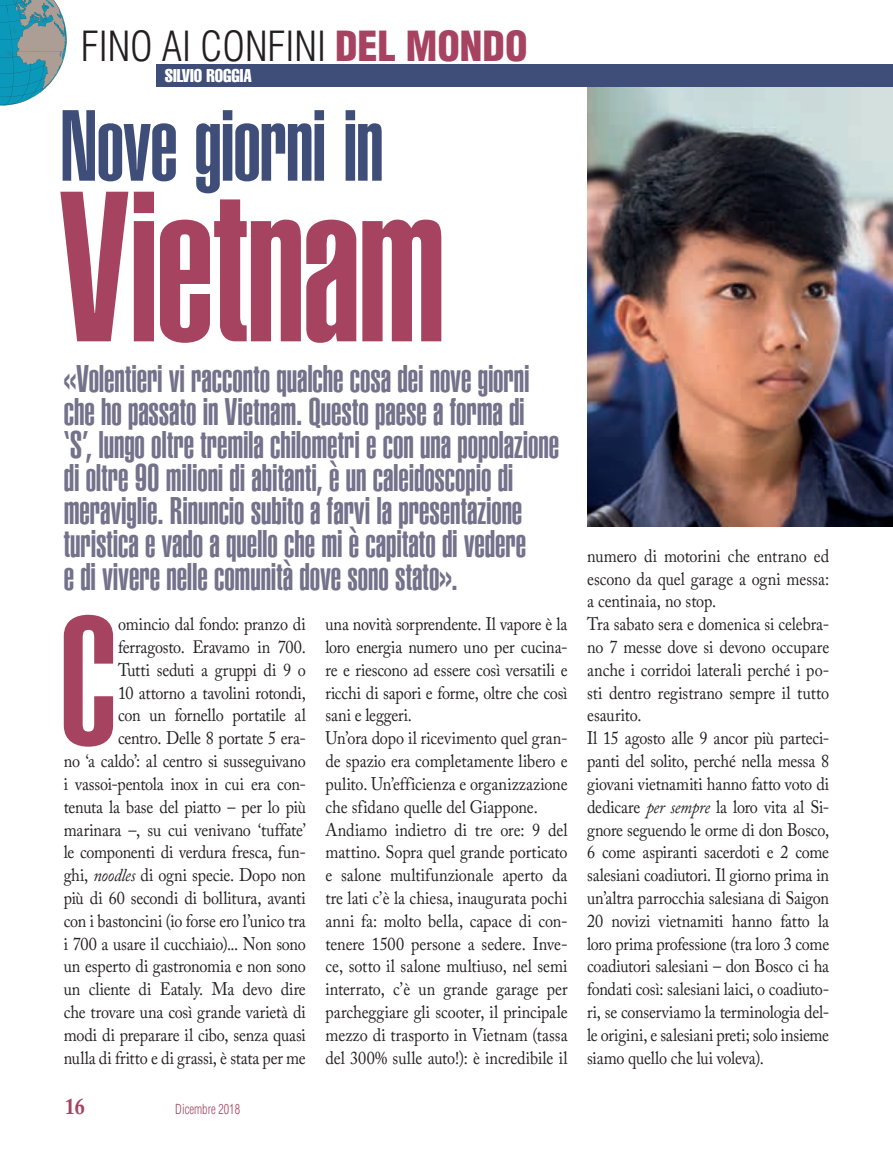
<style>
.page{position:relative;width:893px;height:1149px;background:#fff}
.page>*{position:absolute;margin:0;border:0;box-sizing:border-box;transform-origin:0 0}
.t1{font:900 extra-condensed 210px "Helvetica";letter-spacing:-.01em;color:#a64361}
.t2{font:900 extra-condensed 178.05px "Helvetica";color:#a64361}
.t3{font:900 extra-condensed 99px "Helvetica";letter-spacing:-.015em;color:#3f4e79}
.t4{font:300 condensed 40.5px "Helvetica";color:#231f20}
.t5{font:900 extra-condensed 37.5px/33px "Helvetica";letter-spacing:-.005em;color:#74718b}
.t6{font:700 22.5px "Adobe Caslon Pro";color:#a64361;scale:.9 1}
.t7{font:18px/22.8px "Adobe Caslon Pro";letter-spacing:-.01em;color:#231f20;scale:.9 1}
.t8{font:extra-condensed 18px "Helvetica";color:#fff}
.t9{font:300 condensed 13.5px "Helvetica";color:#a64361;scale:.9 1}
.s1{font-weight:900;color:#a64361}
.s2{font-style:italic}
</style>
<div class="page">
<img style="left:587px;top:86px;width:306px;height:440px">
<div style="left:156px;top:64px;width:737px;height:22px;background:#3f4e79"></div>
<svg style="left:0;top:0;width:67px;height:105px;background:#69a7b4"></svg>
<h3 class="t4" style="left:81px;top:21px;width:448px">FINO AI CONFINI <span class="s1">DEL MONDO</span></h3>
<p class="t8" style="left:165px;top:64px;width:89px">SILVIO ROGGIA</p>
<h3 class="t3" style="left:60px;top:89px;width:326px">Nove giorni in</h3>
<h1 class="t1" style="left:60px;top:147px;width:389px">Vietnam</h1>
<p class="t5" style="left:64px;top:363px;width:497px">«Volentieri vi racconto qualche cosa dei nove giorni che ho passato in Vietnam. Questo paese a forma di ‘S’, lungo oltre tremila chilometri e con una popolazione di oltre 90 milioni di abitanti, è un caleidoscopio di meraviglie. Rinuncio subito a farvi la presentazione turistica e vado a quello che mi è capitato di vedere<br>e di vivere nelle comunità dove sono stato».</p>
<h2 class="t2" style="left:59px;top:579px;width:61px">C</h2>
<p class="t7" style="left:64px;top:612px;width:271px;text-align:right">omincio dal fondo: pranzo di ferragosto. Eravamo in 700.<br>Tutti seduti a gruppi di 9 o<br>10 attorno a tavolini rotondi,<br>con un fornello portatile al<br>centro. Delle 8 portate 5 era-<br>no ‘a caldo’: al centro si susseguivano i vassoi-pentola inox in cui era con&shy;tenuta la base del piatto – per lo più marinara –, su cui venivano ‘tuffate’ le componenti di verdura fresca, fun&shy;ghi, <span class="s2">noodles</span> di ogni specie. Dopo non più di 60 secondi di bollitura, avanti con i bastoncini (io forse ero l’unico tra i 700 a usare il cucchiaio)... Non sono un esperto di gastronomia e non sono un cliente di Eataly. Ma devo dire che trovare una così grande varietà di modi di preparare il cibo, senza quasi nulla di fritto e di grassi, è stata per me</p>
<p class="t7" style="left:325px;top:612px;width:271px">una novità sorprendente. Il vapore è la loro energia numero uno per cucina&shy;re e riescono ad essere così versatili e ricchi di sapori e forme, oltre che così sani e leggeri.<br>Un’ora dopo il ricevimento quel gran&shy;de spazio era completamente libero e pulito. Un’efficienza e organizzazione che sfidano quelle del Giappone.<br>Andiamo indietro di tre ore: 9 del mattino. Sopra quel grande porticato e salone multifunzionale aperto da tre lati c’è la chiesa, inaugurata pochi anni fa: molto bella, capace di con&shy;tenere 1500 persone a sedere. Inve&shy;ce, sotto il salone multiuso, nel semi interrato, c’è un grande garage per parcheggiare gli scooter, il principale mezzo di trasporto in Vietnam (tassa del 300% sulle auto!): è incredibile il</p>
<p class="t6" style="left:65px;top:1092px;width:24px">16</p>
<p class="t9" style="left:175px;top:1100px;width:73px">Dicembre 2018</p>
<p class="t7" style="left:587px;top:544px;width:271px">numero di motorini che entrano ed escono da quel garage a ogni messa: a centinaia, no stop.<br>Tra sabato sera e domenica si celebra&shy;no 7 messe dove si devono occupare anche i corridoi laterali perché i po&shy;sti dentro registrano sempre il tutto esaurito.<br>Il 15 agosto alle 9 ancor più parteci&shy;panti del solito, perché nella messa 8 giovani vietnamiti hanno fatto voto di dedicare <span class="s2">per sempre</span> la loro vita al Si&shy;gnore seguendo le orme di don Bosco, 6 come aspiranti sacerdoti e 2 come salesiani coadiutori. Il giorno prima in un’altra parrocchia salesiana di Saigon 20 novizi vietnamiti hanno fatto la loro prima professione (tra loro 3 come coadiutori salesiani – don Bosco ci ha fondati così: salesiani laici, o coadiuto&shy;ri, se conserviamo la terminologia del&shy;le origini, e salesiani preti; solo insieme siamo quello che lui voleva).</p>
</div>
